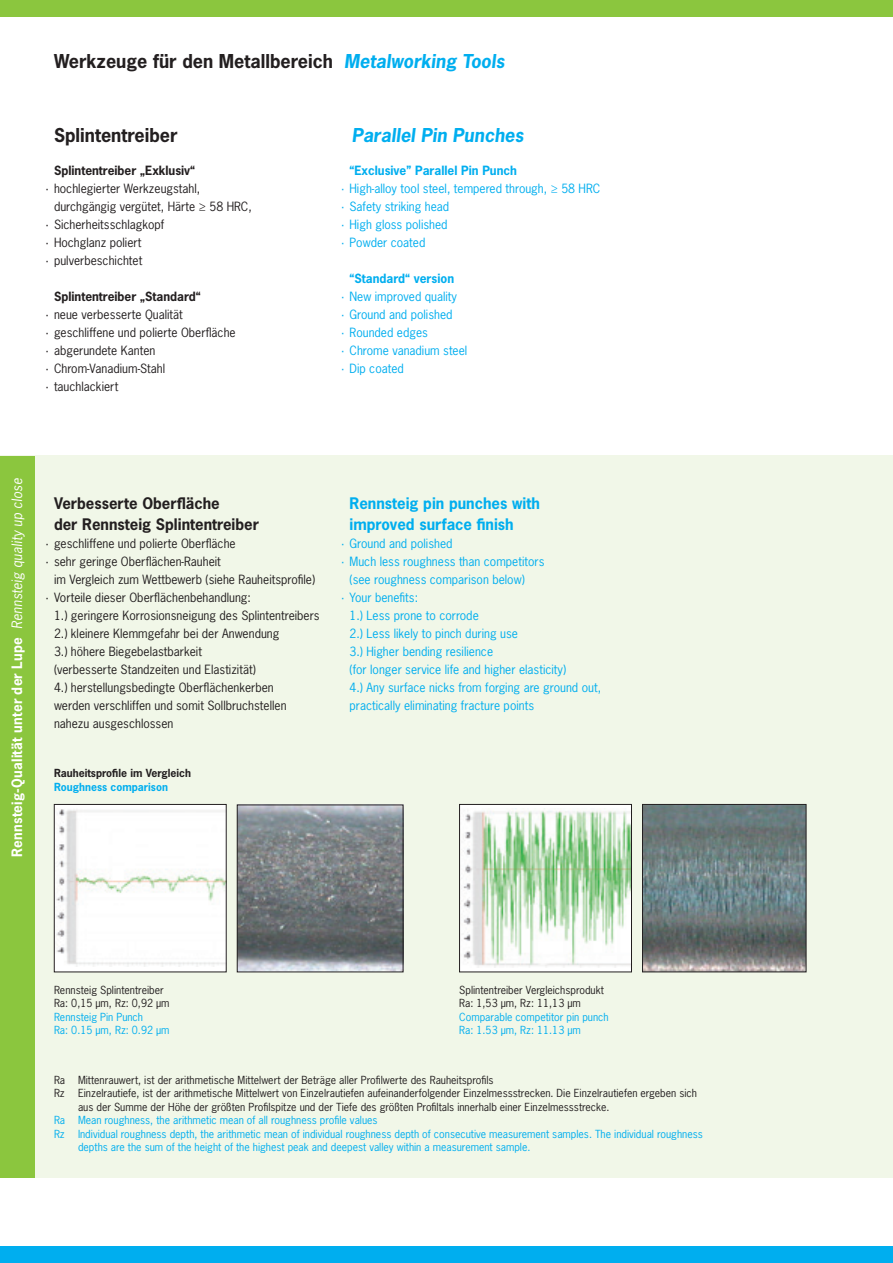
<style>
.page{position:relative;width:893px;height:1263px;background:#fff}
.page>*{position:absolute;margin:0;border:0;box-sizing:border-box;transform-origin:0 0}
.t1{font:700 18px "News Gothic Std";color:#231f20}
.t2{font:italic 700 18px "News Gothic Std";color:#00aeef}
.t3{font:700 15px/21px "News Gothic Std";color:#231f20}
.t4{font:700 15px/21px "News Gothic Std";color:#00aeef}
.t5{font:700 13.5px "News Gothic Std";letter-spacing:.02em;color:#fff}
.t6{font:12px/18px "News Gothic Std";color:#231f20}
.t7{font:12px/18px "News Gothic Std";color:#00aeef}
.t8{font:700 12px "News Gothic Std";color:#231f20}
.t9{font:700 12px "News Gothic Std";color:#00aeef}
.t10{font:10.5px/13.5px "News Gothic Std";color:#231f20}
.t11{font:10.5px/13.5px "News Gothic Std";color:#00aeef}
.t12{font:700 10.5px "News Gothic Std";color:#231f20}
.t13{font:700 10.5px "News Gothic Std";color:#00aeef}
.s1{font-style:italic;color:#00aeef}
.s2{font-weight:400;font-style:italic}
</style>
<div class="page">
<div style="left:0;top:0;width:893px;height:17px;background:#8bc63e"></div>
<div style="left:0;top:1246px;width:893px;height:17px;background:#00aeef"></div>
<div style="left:1px;top:456px;width:892px;height:722px;background:#f1f7e8"></div>
<div style="left:54px;top:804px;width:172px;height:168px;background:#fff"></div>
<img style="left:56px;top:809px;width:168px;height:157px">
<div style="left:54px;top:804px;width:172px;height:168px;border:1px solid #231f20"></div>
<img style="left:239px;top:807px;width:162px;height:163px">
<div style="left:237px;top:805px;width:166px;height:167px;border:1px solid #231f20"></div>
<div style="left:460px;top:804px;width:171px;height:168px;background:#fff"></div>
<img style="left:463px;top:810px;width:167px;height:157px">
<div style="left:459px;top:804px;width:173px;height:168px;border:1px solid #231f20"></div>
<img style="left:644px;top:806px;width:160px;height:164px">
<div style="left:642px;top:804px;width:164px;height:168px;border:1px solid #231f20"></div>
<div style="left:0;top:456px;width:35px;height:722px;background:#8bc63e"></div>
<h1 class="t1" style="left:54px;top:49px;width:452px">Werkzeuge für den Metallbereich <span class="s1">Metalworking Tools</span></h1>
<h1 class="t1" style="left:54px;top:123px;width:125px">Splintentreiber</h1>
<p class="t8" style="left:54px;top:162px;width:143px">Splintentreiber „Exklusiv“</p>
<p class="t6" style="left:45px;top:179px;width:156px">· hochlegierter Werkzeugstahl,</p>
<p class="t6" style="left:54px;top:197px;width:199px">durchgängig vergütet, Härte ≥ 58 HRC,</p>
<p class="t6" style="left:45px;top:215px;width:120px">· Sicherheitsschlagkopf</p>
<p class="t6" style="left:45px;top:233px;width:98px">· Hochglanz poliert</p>
<p class="t6" style="left:45px;top:251px;width:98px">· pulverbeschichtet</p>
<p class="t8" style="left:54px;top:288px;width:148px">Splintentreiber „Standard“</p>
<p class="t6" style="left:45px;top:305px;width:192px">· neue verbesserte Qualität<br>· geschliffene und polierte Oberfläche · abgerundete Kanten<br>· Chrom-Vanadium-Stahl<br>· tauchlackiert</p>
<h1 class="t2" style="left:352px;top:123px;width:173px">Parallel Pin Punches</h1>
<p class="t9" style="left:350px;top:162px;width:169px">“Exclusive” Parallel Pin Punch</p>
<p class="t7" style="left:341px;top:179px;width:261px">· High-alloy tool steel, tempered through, ≥ 58 HRC · Safety striking head<br>· High gloss polished<br>· Powder coated</p>
<p class="t9" style="left:350px;top:270px;width:106px">“Standard“ version</p>
<p class="t7" style="left:341px;top:287px;width:128px">· New improved quality<br>· Ground and polished<br>· Rounded edges<br>· Chrome vanadium steel · Dip coated</p>
<p class="t5" style="left:8px;top:857px;width:380px;rotate:-90deg">Rennsteig-Qualität unter der Lupe <span class="s2">Rennsteig quality up close</span></p>
<p class="t3" style="left:54px;top:492px;width:207px">Verbesserte Oberfläche<br>der Rennsteig Splintentreiber</p>
<p class="t6" style="left:45px;top:534px;width:192px">· geschliffene und polierte Oberfläche · sehr geringe Oberflächen-Rauheit</p>
<p class="t6" style="left:45px;top:570px;width:271px;text-indent:9px">im Vergleich zum Wettbewerb (siehe Rauheitsprofile) · Vorteile dieser Oberflächenbehandlung:</p>
<p class="t6" style="left:54px;top:606px;width:267px">1.) geringere Korrosionsneigung des Splintentreibers 2.) kleinere Klemmgefahr bei der Anwendung<br>3.) höhere Biegebelastbarkeit<br>(verbesserte Standzeiten und Elastizität)<br>4.) herstellungsbedingte Oberflächenkerben<br>werden verschliffen und somit Sollbruchstellen nahezu ausgeschlossen</p>
<p class="t12" style="left:54px;top:766px;width:139px">Rauheitsprofile im Vergleich</p>
<p class="t13" style="left:54px;top:780px;width:115px">Roughness comparison</p>
<p class="t4" style="left:350px;top:492px;width:192px">Rennsteig pin punches with improved surface finish</p>
<p class="t7" style="left:341px;top:534px;width:113px">· Ground and polished</p>
<p class="t7" style="left:341px;top:552px;width:205px">· Much less roughness than competitors</p>
<p class="t7" style="left:350px;top:570px;width:177px">(see roughness comparison below)</p>
<p class="t7" style="left:341px;top:588px;width:79px">· Your benefits:</p>
<p class="t7" style="left:350px;top:606px;width:131px">1.) Less prone to corrode</p>
<p class="t7" style="left:350px;top:624px;width:170px">2.) Less likely to pinch during use</p>
<p class="t7" style="left:350px;top:642px;width:145px">3.) Higher bending resilience</p>
<p class="t7" style="left:350px;top:660px;width:218px">(for longer service life and higher elasticity)</p>
<p class="t7" style="left:350px;top:678px;width:253px">4.) Any surface nicks from forging are ground out,</p>
<p class="t7" style="left:350px;top:696px;width:186px">practically eliminating fracture points</p>
<p class="t10" style="left:54px;top:983px;width:117px">Rennsteig Splintentreiber<br>Ra: 0,15 μm, Rz: 0,92 μm</p>
<p class="t11" style="left:54px;top:1010px;width:117px">Rennsteig Pin Punch<br>Ra: 0.15 μm, Rz: 0.92 μm</p>
<p class="t10" style="left:459px;top:983px;width:146px">Splintentreiber Vergleichsprodukt<br>Ra: 1,53 μm, Rz: 11,13 μm</p>
<p class="t11" style="left:459px;top:1010px;width:151px">Comparable competitor pin punch<br>Ra: 1.53 μm, Rz: 11.13 μm</p>
<p class="t10" style="left:54px;top:1073px;width:441px">Ra Mittenrauwert, ist der arithmetische Mittelwert der Beträge aller Profilwerte des Rauheitsprofils<br>Rz</p>
<p class="t10" style="left:78px;top:1086px;width:620px">Einzelrautiefe, ist der arithmetische Mittelwert von Einzelrautiefen aufeinanderfolgender Einzelmessstrecken. Die Einzelrautiefen ergeben sich aus der Summe der Höhe der größten Profilspitze und der Tiefe des größten Profiltals innerhalb einer Einzelmessstrecke.</p>
<p class="t11" style="left:54px;top:1113px;width:325px">Ra Mean roughness, the arithmetic mean of all roughness profile values<br>Rz</p>
<p class="t11" style="left:78px;top:1127px;width:626px">Individual roughness depth, the arithmetic mean of individual roughness depth of consecutive measurement samples. The individual roughness depths are the sum of the height of the highest peak and deepest valley within a measurement sample.</p>
</div>
